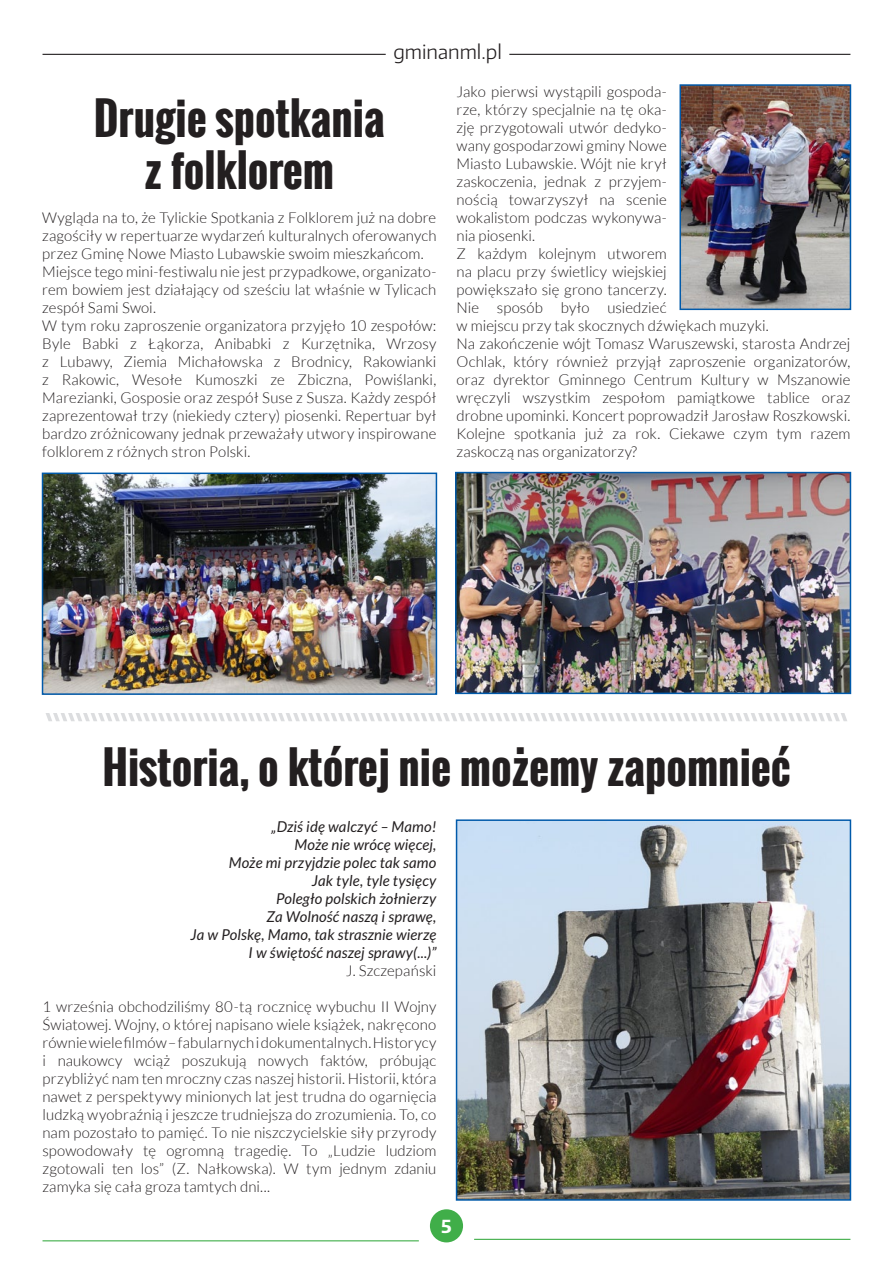
<style>
.page{position:relative;width:893px;height:1263px;background:#fff}
.page>*{position:absolute;margin:0;border:0;box-sizing:border-box;transform-origin:0 0}
.t1{font:700 43.5px/52.2px "Oswald";color:#231f20;text-align:center}
.t2{font:300 19.5px "Encode Sans";color:#231f20}
.t3{font:700 18px "Encode Sans";color:#fff}
.t4{font:300 15px/18px "Lato";letter-spacing:.005em;color:#231f20}
.t5{font:italic 15px/18px "Lato";letter-spacing:.01em;color:#231f20;text-align:right}
</style>
<div class="page">
<hr style="left:43px;top:54px;width:343px;height:1px;background:#231f20">
<hr style="left:509px;top:54px;width:341px;height:1px;background:#231f20">
<svg style="left:46px;top:713px;width:801px;height:8px"></svg>
<img style="left:45px;top:476px;width:389px;height:216px">
<div style="left:42px;top:473px;width:395px;height:222px;border:2px solid #015aaa"></div>
<img style="left:682px;top:87px;width:166px;height:220px">
<div style="left:679px;top:84px;width:172px;height:226px;border:2px solid #015aaa"></div>
<img style="left:459px;top:822px;width:389px;height:376px">
<div style="left:456px;top:819px;width:395px;height:382px;border:2px solid #015aaa"></div>
<img style="left:458px;top:475px;width:390px;height:216px">
<div style="left:455px;top:472px;width:396px;height:222px;border:2px solid #015aaa"></div>
<div style="left:430px;top:1209px;width:33px;height:33px;background:#40ae49;border-radius:50%"></div>
<hr style="left:43px;top:1240px;width:376px;height:1px;background:#40ae49">
<hr style="left:474px;top:1239px;width:376px;height:1px;background:#40ae49">
<h2 class="t2" style="left:393px;top:39px;width:110px">gminanml.pl</h2>
<h1 class="t1" style="left:94px;top:93px;width:293px">Drugie spotkania z folklorem</h1>
<p class="t4" style="left:42px;top:208px;width:396px">Wygląda na to, że Tylickie Spotkania z Folklorem już na dobre zagościły w repertuarze wydarzeń kulturalnych oferowanych przez Gminę Nowe Miasto Lubawskie swoim mieszkańcom.<br>Miejsce tego mini-festiwalu nie jest przypadkowe, organizato&shy;rem bowiem jest działający od sześciu lat właśnie w Tylicach zespół Sami Swoi.<br>W tym roku zaproszenie organizatora przyjęło 10 zespołów:<br>Byle Babki z Łąkorza, Anibabki z Kurzętnika, Wrzosy z Lubawy, Ziemia Michałowska z Brodnicy, Rakowianki z Rakowic, Wesołe Kumoszki ze Zbiczna, Powiślanki, Marezianki, Gosposie oraz zespół Suse z Susza. Każdy zespół zaprezentował trzy (niekiedy cztery) piosenki. Repertuar był bardzo zróżnicowany jednak przeważały utwory inspirowane folklorem z różnych stron Polski.</p>
<p class="t4" style="left:457px;top:83px;width:395px">Jako pierwsi wystąpili gospoda-<br>rze, którzy specjalnie na tę oka-<br>zję przygotowali utwór dedyko-<br>wany gospodarzowi gminy Nowe<br>Miasto Lubawskie. Wójt nie krył<br>zaskoczenia, jednak z przyjem-<br>nością towarzyszył na scenie<br>wokalistom podczas wykonywa-<br>nia piosenki.<br>Z każdym kolejnym utworem<br>na placu przy świetlicy wiejskiej<br>powiększało się grono tancerzy.<br>Nie sposób było usiedzieć<br>w miejscu przy tak skocznych dźwiękach muzyki.<br>Na zakończenie wójt Tomasz Waruszewski, starosta Andrzej Ochlak, który również przyjął zaproszenie organizatorów, oraz dyrektor Gminnego Centrum Kultury w Mszanowie wręczyli wszystkim zespołom pamiątkowe tablice oraz drobne upominki. Koncert poprowadził Jarosław Roszkowski.<br>Kolejne spotkania już za rok. Ciekawe czym tym razem zaskoczą nas organizatorzy?</p>
<h1 class="t1" style="left:102px;top:742px;width:690px">Historia, o której nie możemy zapomnieć</h1>
<p class="t5" style="left:191px;top:818px;width:247px">„Dziś idę walczyć – Mamo!<br>Może nie wrócę więcej,<br>Może mi przyjdzie polec tak samo<br>Jak tyle, tyle tysięcy<br>Poległo polskich żołnierzy<br>Za Wolność naszą i sprawę,<br>Ja w Polskę, Mamo, tak strasznie wierzę<br>I w świętość naszej sprawy(...)”</p>
<p class="t4" style="left:346px;top:962px;width:92px">J. Szczepański</p>
<p class="t4" style="left:43px;top:998px;width:395px;text-align:justify">1 września obchodziliśmy 80-tą rocznicę wybuchu II Wojny Światowej. Wojny, o której napisano wiele książek, nakręcono równie wiele filmów – fabularnych i dokumentalnych. Historycy i naukowcy wciąż poszukują nowych faktów, próbując przybliżyć nam ten mroczny czas naszej historii. Historii, która nawet z perspektywy minionych lat jest trudna do ogarnięcia ludzką wyobraźnią i jeszcze trudniejsza do zrozumienia. To, co nam pozostało to pamięć. To nie niszczycielskie siły przyrody spowodowały tę ogromną tragedię. To „Ludzie ludziom zgotowali ten los” (Z. Nałkowska). W tym jednym zdaniu zamyka się cała groza tamtych dni...</p>
<p class="t3" style="left:441px;top:1214px;width:12px">5</p>
</div>
